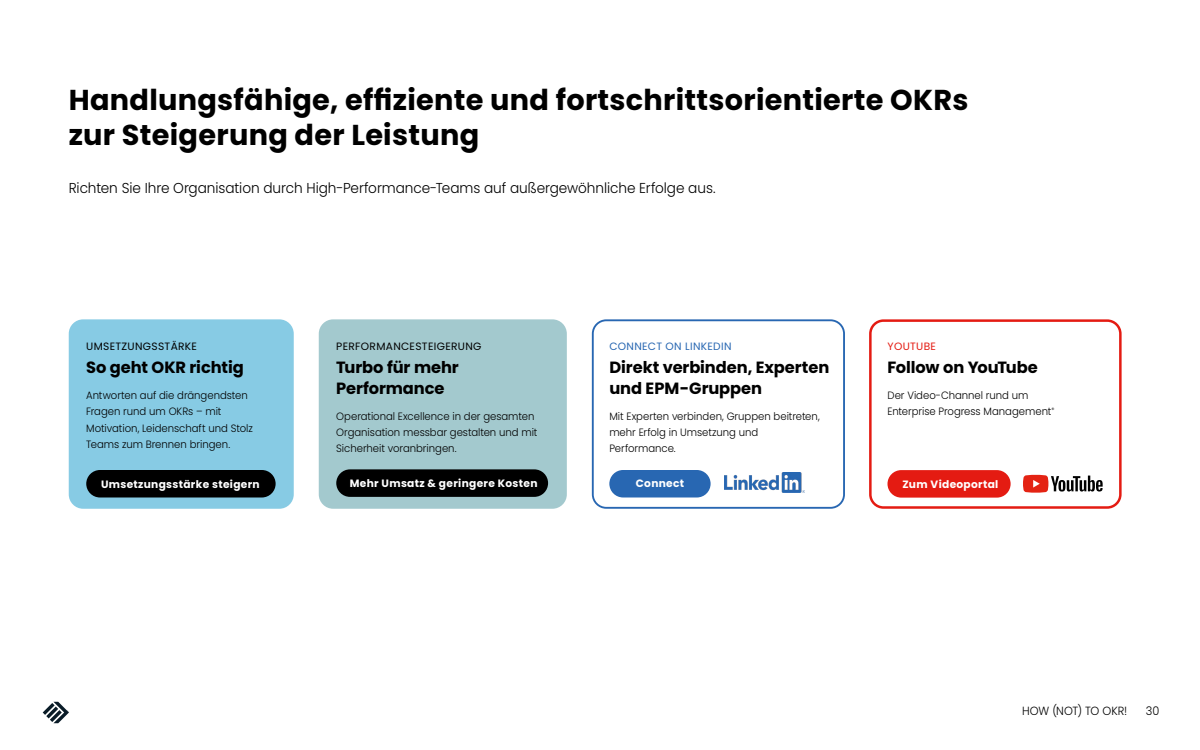
<style>
.page{position:relative;width:1200px;height:750px;background:#fff}
.page>*{position:absolute;margin:0;border:0;box-sizing:border-box;transform-origin:0 0}
.t1{font:700 28.75px/35px "Poppins";letter-spacing:.01em;color:#000}
.t2{font:700 16.25px/20.6px "Poppins";letter-spacing:-.005em;color:#000}
.t3{font:300 14.38px "Poppins";letter-spacing:-.005em;color:#000;scale:.95 1}
.t4{font:300 11.88px "Poppins";letter-spacing:-.005em;color:#000;scale:.95 1}
.t5{font:300 10.62px/16.2px "Poppins";letter-spacing:-.005em;color:#000;scale:.95 1}
.t6{font:700 10.62px "Poppins";letter-spacing:.03em;color:#fff}
.t7{font:10.62px "Poppins";letter-spacing:.03em;color:#000}
.t8{font:10.62px "Poppins";letter-spacing:.03em;color:#2867b2}
.t9{font:10.62px "Poppins";letter-spacing:.03em;color:#e41b12}
</style>
<div class="page">
<svg style="left:43px;top:702px;width:26px;height:21px"></svg>
<div style="left:69px;top:319px;width:225px;height:190px;background:#87cbe4;border-radius:14px"></div>
<div style="left:86px;top:470px;width:190px;height:28px;background:#000;border-radius:14px"></div>
<div style="left:319px;top:319px;width:248px;height:190px;background:#a3c9ce;border-radius:14px"></div>
<div style="left:336px;top:469px;width:212px;height:28px;background:#000;border-radius:14px"></div>
<div style="left:869px;top:319px;width:253px;height:190px;border:2px solid #e41b12;border-radius:13px"></div>
<div style="left:888px;top:470px;width:123px;height:28px;background:#e41b12;border-radius:14px"></div>
<div style="left:592px;top:319px;width:253px;height:190px;border:2px solid #2867b2;border-radius:13px"></div>
<div style="left:609px;top:470px;width:102px;height:28px;background:#2867b2;border-radius:14px"></div>
<img style="left:725px;top:473px;width:79px;height:19px">
<svg style="left:1023px;top:475px;width:80px;height:18px"></svg>
<h1 class="t1" style="left:69px;top:82px;width:901px">Handlungsfähige, effiziente und fortschrittsorientierte OKRs zur Steigerung der Leistung</h1>
<h3 class="t3" style="left:69px;top:180px;width:682px">Richten Sie Ihre Organisation durch High-Performance-Teams auf außergewöhnliche Erfolge aus.</h3>
<p class="t7" style="left:86px;top:340px;width:112px">UMSETZUNGSSTÄRKE</p>
<h2 class="t2" style="left:86px;top:358px;width:159px">So geht OKR richtig</h2>
<p class="t5" style="left:86px;top:387px;width:177px">Antworten auf die drängendsten<br>Fragen rund um OKRs – mit<br>Motivation, Leidenschaft und Stolz<br>Teams zum Brennen bringen.</p>
<p class="t6" style="left:101px;top:478px;width:160px">Umsetzungsstärke steigern</p>
<p class="t7" style="left:336px;top:340px;width:147px">PERFORMANCESTEIGERUNG</p>
<h2 class="t2" style="left:336px;top:358px;width:124px">Turbo für mehr<br>Performance</h2>
<p class="t5" style="left:336px;top:408px;width:213px">Operational Excellence in der gesamten<br>Organisation messbar gestalten und mit<br>Sicherheit voranbringen.</p>
<p class="t6" style="left:350px;top:477px;width:189px">Mehr Umsatz &amp; geringere Kosten</p>
<p class="t8" style="left:609px;top:340px;width:124px">CONNECT ON LINKEDIN</p>
<h2 class="t2" style="left:609px;top:358px;width:221px">Direkt verbinden, Experten und EPM-Gruppen</h2>
<p class="t5" style="left:609px;top:408px;width:223px">Mit Experten verbinden, Gruppen beitreten, mehr Erfolg in Umsetzung und<br>Performance.</p>
<p class="t6" style="left:636px;top:478px;width:50px">Connect</p>
<p class="t9" style="left:888px;top:340px;width:50px">YOUTUBE</p>
<h2 class="t2" style="left:888px;top:358px;width:152px">Follow on YouTube</h2>
<p class="t5" style="left:888px;top:387px;width:177px">Der Video-Channel rund um<br>Enterprise Progress Management<sup>®</sup></p>
<p class="t6" style="left:902px;top:479px;width:98px">Zum Videoportal</p>
<p class="t4" style="left:1022px;top:704px;width:112px">HOW (NOT) TO OKR!</p>
<p class="t4" style="left:1146px;top:704px;width:16px">30</p>
</div>
